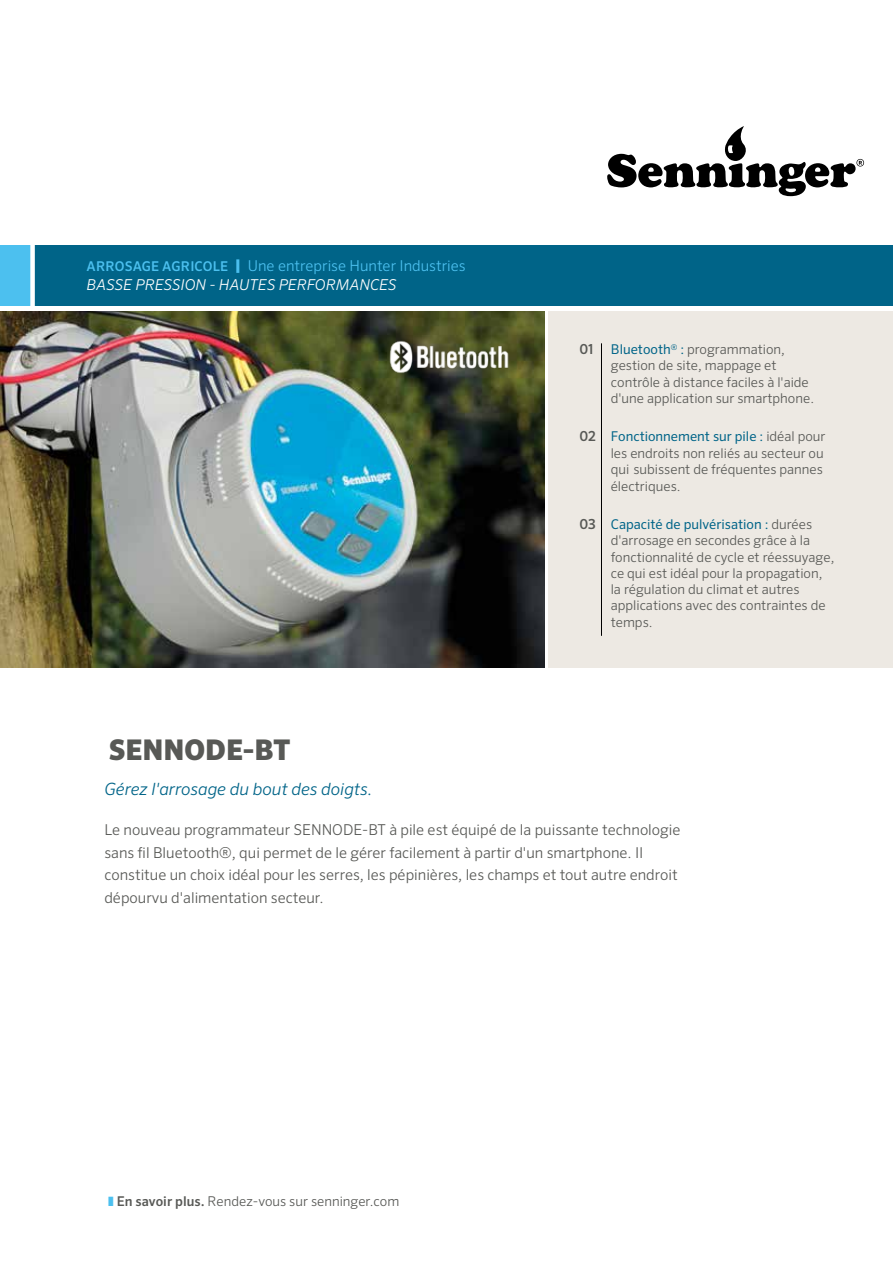
<style>
.page{position:relative;width:893px;height:1263px;background:#fff}
.page>*{position:absolute;margin:0;border:0;box-sizing:border-box;transform-origin:0 0}
.t1{font:900 28.5px "Sero Pro";color:#585956}
.t2{font:italic 300 16.95px "Sero Pro";color:#006488}
.t3{font:300 15px/22.5px "Sero Pro";color:#585956}
.t4{font:italic 300 15px/19.5px "Sero Pro";color:#fff}
.t5{font:500 13.8px "Sero Pro";color:#585956}
.t6{font:300 13.5px/16.4px "Sero Pro";color:#585956}
.s1{font-weight:500;font-style:normal;font-size:13.5px;color:#4cc0ef}
.s2{font-weight:900;font-style:normal;color:#4cc0ef}
.s3{font-style:normal;color:#4cc0ef}
.s4{font-weight:400;color:#006488}
.s5{font-weight:500;font-size:13.8px}
.s6{color:#4cc0ef}
.s7{font-weight:500}
</style>
<div class="page">
<div style="left:549px;top:311px;width:344px;height:356px;background:#ede9e3"></div>
<div style="left:4px;top:245px;width:889px;height:60px;background:#006488"></div>
<div style="left:0;top:245px;width:32px;height:60px;background:#4cc0ef"></div>
<svg style="left:607px;top:126px;width:257px;height:70px"></svg>
<div style="left:30px;top:243px;width:5px;height:64px;background:#fff"></div>
<hr style="left:601px;top:343px;width:1px;height:293px;background:#000">
<img style="left:0;top:311px;width:544px;height:356px">
<img style="left:387px;top:334px;width:126px;height:44px">
<p class="t4" style="left:87px;top:256px;width:381px"><span class="s1">ARROSAGE AGRICOLE</span> <span class="s2">|</span> <span class="s3">Une entreprise Hunter Industries<br></span>BASSE PRESSION - HAUTES PERFORMANCES</p>
<p class="t5" style="left:579px;top:341px;width:16px">01</p>
<p class="t6" style="left:611px;top:341px;width:205px"><span class="s4">Bluetooth</span><sup>®</sup> <span class="s4">:</span> programmation, gestion de site, mappage et contrôle à distance faciles à l'aide d'une application sur smartphone.</p>
<p class="t6" style="left:611px;top:428px;width:216px;text-indent:-31px"><span class="s5">02</span> <span class="s4">Fonctionnement sur pile :</span> idéal pour les endroits non reliés au secteur ou qui subissent de fréquentes pannes électriques.</p>
<p class="t6" style="left:611px;top:516px;width:225px;text-indent:-31px"><span class="s5">03</span> <span class="s4">Capacité de pulvérisation :</span> durées d'arrosage en secondes grâce à la fonctionnalité de cycle et réessuyage, ce qui est idéal pour la propagation, la régulation du climat et autres applications avec des contraintes de temps.</p>
<h1 class="t1" style="left:109px;top:732px;width:183px">SENNODE-BT</h1>
<p class="t2" style="left:104px;top:779px;width:270px">Gérez l'arrosage du bout des doigts.</p>
<p class="t3" style="left:104px;top:818px;width:578px">Le nouveau programmateur SENNODE-BT à pile est équipé de la puissante technologie sans fil Bluetooth®, qui permet de le gérer facilement à partir d'un smartphone. Il constitue un choix idéal pour les serres, les pépinières, les champs et tout autre endroit dépourvu d'alimentation secteur.</p>
<p class="t6" style="left:108px;top:1193px;width:293px"><span class="s6">❚</span> <span class="s7">En savoir plus.</span> Rendez-vous sur senninger.com</p>
</div>
